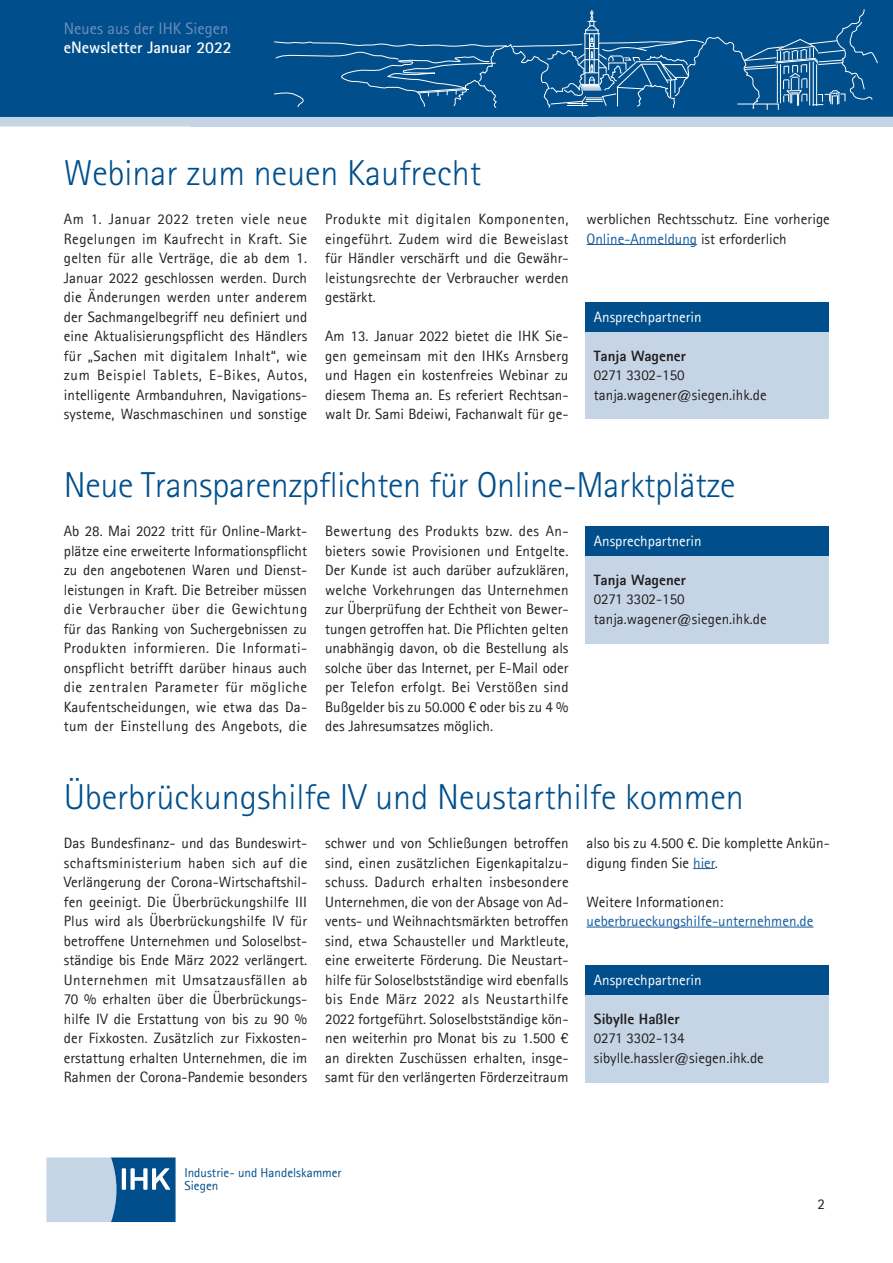
<style>
.page{position:relative;width:893px;height:1263px;background:#fff}
.page>*{position:absolute;margin:0;border:0;box-sizing:border-box;transform-origin:0 0}
.t1{font:225px "Rotis Sans Serif";color:#004f8c}
.H2_5{font:300 36px "Rotis Sans Serif";color:#004f8c}
.t2{font:700 16.5px "Rotis Sans Serif";color:#fff}
.t3{font:16.5px "Rotis Sans Serif";color:#6f8ebb}
.Fließtext{font:15px/19.5px "Agfa Rotis Sans Serif";color:#231f20;text-align:justify}
.Fließtext-2{font:15px "Agfa Rotis Sans Serif";color:#fff}
.Fließtext-3{font:700 15px "Agfa Rotis Sans Serif";color:#231f20}
.Fließtext-4{font:15px "Agfa Rotis Sans Serif";color:#175d9e}
.t4{font:13.05px/13.4px "Agfa Rotis Sans Serif";color:#004f8c}
.s1{color:#175d9e}
</style>
<div class="page">
<div style="left:0;top:117px;width:893px;height:10px;background:#c5d5e5"></div>
<div style="left:0;top:0;width:893px;height:117px;background:#004f8c"></div>
<svg style="left:46px;top:1157px;width:130px;height:65px;background:#79a1c2"></svg>
<svg style="left:274px;top:9px;width:604px;height:103px;background:#125b94"></svg>
<hr style="left:586px;top:244px;width:111px;height:1px;background:#175d9e">
<div style="left:585px;top:331px;width:244px;height:88px;background:#c5d5e5"></div>
<div style="left:585px;top:302px;width:244px;height:29px;background:#004f8c"></div>
<div style="left:585px;top:556px;width:244px;height:87px;background:#c5d5e5"></div>
<div style="left:585px;top:526px;width:244px;height:30px;background:#004f8c"></div>
<svg style="left:693px;top:868px;width:22px;height:1px"></svg>
<hr style="left:586px;top:927px;width:227px;height:1px;background:#175d9e">
<div style="left:585px;top:995px;width:244px;height:87px;background:#c5d5e5"></div>
<div style="left:585px;top:965px;width:244px;height:29px;background:#004f8c"></div>
<p class="t3" style="left:64px;top:18px;width:166px">Neues aus der IHK Siegen</p>
<p class="t2" style="left:64px;top:37px;width:170px">eNewsletter Januar 2022</p>
<h1 class="t1" style="left:-8px;top:-15px;width:885px">Berufsbild</h1>
<p class="H2_5" style="left:64px;top:152px;width:419px">Webinar zum neuen Kaufrecht</p>
<p class="Fließtext" style="left:64px;top:209px;width:245px">Am 1. Januar 2022 treten viele neue Regelungen im Kaufrecht in Kraft. Sie gelten für alle Verträge, die ab dem 1.<br>Januar 2022 geschlossen werden. Durch die Änderungen werden unter anderem der Sachmangelbegriff neu definiert und eine Aktualisierungspflicht des Händlers für „Sachen mit digitalem Inhalt“, wie zum Beispiel Tablets, E-Bikes, Autos, intelligente Armbanduhren, Navigations&shy;systeme, Waschmaschinen und sonstige</p>
<p class="Fließtext" style="left:325px;top:209px;width:245px">Produkte mit digitalen Komponenten, eingeführt. Zudem wird die Beweislast für Händler verschärft und die Gewähr&shy;leistungsrechte der Verbraucher werden gestärkt.</p>
<p class="Fließtext" style="left:586px;top:209px;width:245px">werblichen Rechtsschutz. Eine vorherige<br><span class="s1">Online-Anmeldung</span> ist erforderlich</p>
<p class="Fließtext-2" style="left:594px;top:308px;width:109px">Ansprechpartnerin</p>
<p class="Fließtext" style="left:325px;top:326px;width:245px">Am 13. Januar 2022 bietet die IHK Sie&shy;gen gemeinsam mit den IHKs Arnsberg und Hagen ein kostenfreies Webinar zu diesem Thema an. Es referiert Rechtsan&shy;walt Dr. Sami Bdeiwi, Fachanwalt für ge-</p>
<p class="Fließtext-3" style="left:594px;top:346px;width:94px">Tanja Wagener</p>
<p class="Fließtext" style="left:594px;top:365px;width:92px">0271 3302-150</p>
<p class="Fließtext" style="left:594px;top:385px;width:174px">tanja.wagener@siegen.ihk.de</p>
<p class="H2_5" style="left:64px;top:464px;width:673px">Neue Transparenzpflichten für Online-Marktplätze</p>
<p class="Fließtext" style="left:64px;top:521px;width:245px">Ab 28. Mai 2022 tritt für Online-Markt&shy;plätze eine erweiterte Informationspflicht zu den angebotenen Waren und Dienst&shy;leistungen in Kraft. Die Betreiber müssen die Verbraucher über die Gewichtung für das Ranking von Suchergebnissen zu Produkten informieren. Die Informati&shy;onspflicht betrifft darüber hinaus auch die zentralen Parameter für mögliche Kaufentscheidungen, wie etwa das Da&shy;tum der Einstellung des Angebots, die</p>
<p class="Fließtext" style="left:325px;top:521px;width:245px">Bewertung des Produkts bzw. des An&shy;bieters sowie Provisionen und Entgelte.<br>Der Kunde ist auch darüber aufzuklären, welche Vorkehrungen das Unternehmen zur Überprüfung der Echtheit von Bewer&shy;tungen getroffen hat. Die Pflichten gelten unabhängig davon, ob die Bestellung als solche über das Internet, per E-Mail oder per Telefon erfolgt. Bei Verstößen sind Bußgelder bis zu 50.000 € oder bis zu 4 % des Jahresumsatzes möglich.</p>
<p class="Fließtext-2" style="left:594px;top:532px;width:109px">Ansprechpartnerin</p>
<p class="Fließtext-3" style="left:594px;top:570px;width:94px">Tanja Wagener</p>
<p class="Fließtext" style="left:594px;top:589px;width:92px">0271 3302-150</p>
<p class="Fließtext" style="left:594px;top:609px;width:174px">tanja.wagener@siegen.ihk.de</p>
<p class="H2_5" style="left:64px;top:776px;width:681px">Überbrückungshilfe IV und Neustarthilfe kommen</p>
<p class="Fließtext" style="left:64px;top:833px;width:245px">Das Bundesfinanz- und das Bundeswirt&shy;schaftsministerium haben sich auf die Verlängerung der Corona-Wirtschaftshil&shy;fen geeinigt. Die Überbrückungshilfe III Plus wird als Überbrückungshilfe IV für betroffene Unternehmen und Soloselbst&shy;ständige bis Ende März 2022 verlängert.<br>Unternehmen mit Umsatzausfällen ab 70 % erhalten über die Überbrückungs&shy;hilfe IV die Erstattung von bis zu 90 % der Fixkosten. Zusätzlich zur Fixkosten&shy;erstattung erhalten Unternehmen, die im Rahmen der Corona-Pandemie besonders</p>
<p class="Fließtext" style="left:325px;top:833px;width:245px">schwer und von Schließungen betroffen sind, einen zusätzlichen Eigenkapitalzu&shy;schuss. Dadurch erhalten insbesondere Unternehmen, die von der Absage von Ad&shy;vents- und Weihnachtsmärkten betroffen sind, etwa Schausteller und Marktleute, eine erweiterte Förderung. Die Neustart&shy;hilfe für Soloselbstständige wird ebenfalls bis Ende März 2022 als Neustarthilfe 2022 fortgeführt. Soloselbstständige kön&shy;nen weiterhin pro Monat bis zu 1.500 € an direkten Zuschüssen erhalten, insge&shy;samt für den verlängerten Förderzeitraum</p>
<p class="Fließtext" style="left:586px;top:833px;width:245px">also bis zu 4.500 €. Die komplette Ankün&shy;digung finden Sie <span class="s1">hier</span>.</p>
<p class="Fließtext" style="left:586px;top:892px;width:138px">Weitere Informationen:</p>
<p class="Fließtext-4" style="left:586px;top:912px;width:228px">ueberbrueckungshilfe-unternehmen.de</p>
<p class="Fließtext-2" style="left:594px;top:971px;width:109px">Ansprechpartnerin</p>
<p class="Fließtext-3" style="left:594px;top:1009px;width:87px">Sibylle Haßler</p>
<p class="Fließtext" style="left:594px;top:1028px;width:92px">0271 3302-134</p>
<p class="Fließtext" style="left:594px;top:1048px;width:171px">sibylle.hassler@siegen.ihk.de</p>
<p class="t4" style="left:184px;top:1165px;width:159px">Industrie- und Handelskammer<br>Siegen</p>
<p class="Fließtext" style="left:817px;top:1194px;width:9px">2</p>
</div>
